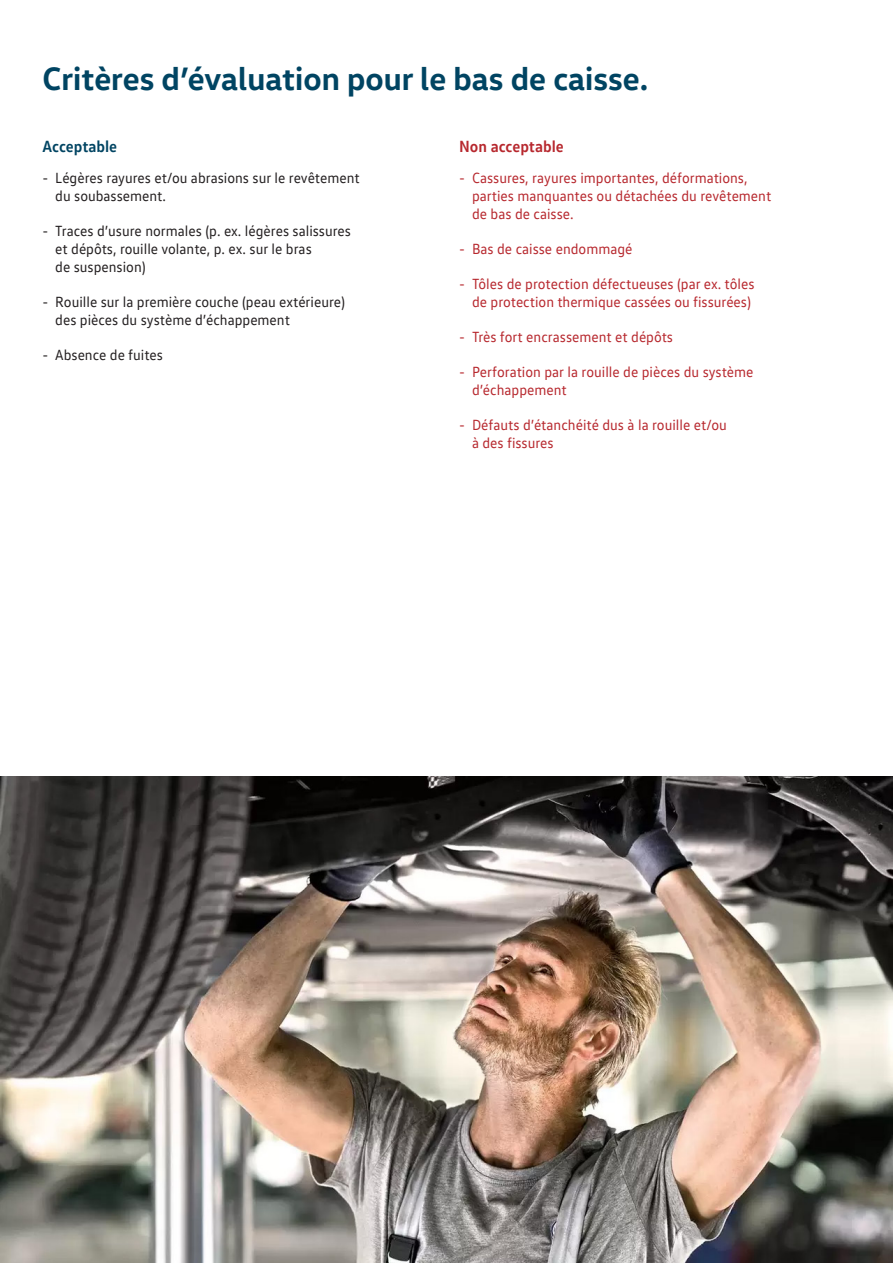
<style>
.page{position:relative;width:893px;height:1263px;background:#fff}
.page>*{position:absolute;margin:0;border:0;box-sizing:border-box;transform-origin:0 0}
.HEAD{font:700 33px "VW Head";color:#004462;scale:.95 1}
.Non-Acceptable{font:700 16.5px "VW Text";color:#b7282e;scale:.95 1}
.Acceptable{font:700 16.5px "VW Text";color:#004462;scale:.95 1}
.t1{font:15px/18px "VW Text";color:#b7282e;scale:.95 1}
.t2{font:15px/18px "VW Text";color:#231f20;scale:.95 1}
</style>
<div class="page">
<img style="left:0;top:776px;width:893px;height:487px">
<p class="HEAD" style="left:43px;top:57px;width:639px">Critères d’évaluation pour le bas de caisse.</p>
<p class="Acceptable" style="left:43px;top:136px;width:80px">Acceptable</p>
<p class="t2" style="left:55px;top:168px;width:322px;text-indent:-13px">- Légères rayures et/ou abrasions sur le revêtement du soubassement.</p>
<p class="t2" style="left:55px;top:221px;width:313px;text-indent:-13px">- Traces d’usure normales (p. ex. légères salissures et dépôts, rouille volante, p. ex. sur le bras<br>de suspension)</p>
<p class="t2" style="left:55px;top:292px;width:307px;text-indent:-13px">- Rouille sur la première couche (peau extérieure) des pièces du système d’échappement</p>
<p class="t2" style="left:43px;top:345px;width:128px">- Absence de fuites</p>
<p class="Non-Acceptable" style="left:459px;top:136px;width:112px">Non acceptable</p>
<p class="t1" style="left:472px;top:168px;width:316px;text-indent:-13px">- Cassures, rayures importantes, déformations, parties manquantes ou détachées du revêtement de bas de caisse.</p>
<p class="t1" style="left:459px;top:239px;width:184px">- Bas de caisse endommagé</p>
<p class="t1" style="left:459px;top:274px;width:312px;text-align:right">- Tôles de protection défectueuses (par ex. tôles de protection thermique cassées ou fissurées)</p>
<p class="t1" style="left:459px;top:327px;width:227px">- Très fort encrassement et dépôts</p>
<p class="t1" style="left:472px;top:363px;width:298px;text-indent:-13px">- Perforation par la rouille de pièces du système d’échappement</p>
<p class="t1" style="left:472px;top:416px;width:270px;text-indent:-13px">- Défauts d’étanchéité dus à la rouille et/ou à des fissures</p>
</div>
